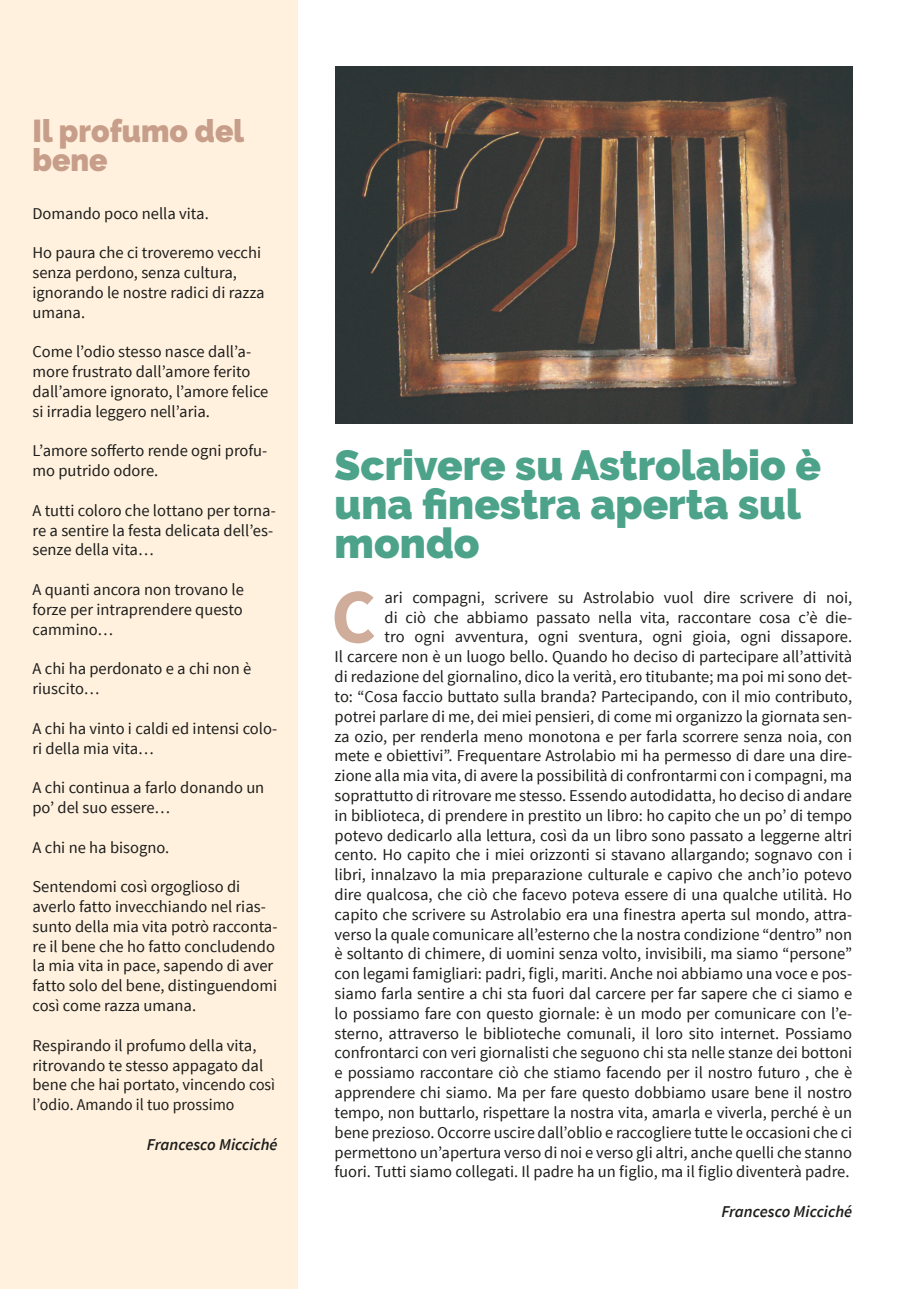
<style>
.page{position:relative;width:919px;height:1289px;background:#fff}
.page>*{position:absolute;margin:0;border:0;box-sizing:border-box;transform-origin:0 0}
.t1{font:700 77.25px "Source Sans Pro";color:#d0ac9a}
.t2{font:900 42px/39px "Raleway";color:#4da389}
.t3{font:900 31.5px/28.5px "Raleway";color:#c79e8a;scale:.96 1}
.t4{font:16.5px/19.8px "Source Sans Pro";color:#1d1d1b}
.t5{font:italic 600 16.5px "Source Sans Pro";color:#1d1d1b}
</style>
<div class="page">
<div style="left:0;top:0;width:297px;height:1288px;background:#fff1de"></div>
<img style="left:336px;top:67px;width:516px;height:356px">
<h3 class="t3" style="left:32px;top:117px;width:222px">Il profumo del bene</h3>
<p class="t4" style="left:32px;top:204px;width:178px">Domando poco nella vita.</p>
<p class="t4" style="left:32px;top:243px;width:234px">Ho paura che ci troveremo vecchi senza perdono, senza cultura, ignorando le nostre radici di razza umana.</p>
<p class="t4" style="left:32px;top:342px;width:237px">Come l’odio stesso nasce dall’a&shy;more frustrato dall’amore ferito dall’amore ignorato, l’amore felice si irradia leggero nell’aria.</p>
<p class="t4" style="left:32px;top:441px;width:236px">L’amore sofferto rende ogni profu&shy;mo putrido odore.</p>
<p class="t4" style="left:32px;top:501px;width:245px">A tutti coloro che lottano per torna&shy;re a sentire la festa delicata dell’es&shy;senze della vita…</p>
<p class="t4" style="left:32px;top:580px;width:213px;text-align:justify">A quanti ancora non trovano le forze per intraprendere questo cammino…</p>
<p class="t4" style="left:32px;top:659px;width:220px">A chi ha perdonato e a chi non è riuscito…</p>
<p class="t4" style="left:32px;top:718px;width:246px">A chi ha vinto i caldi ed intensi colo&shy;ri della mia vita…</p>
<p class="t4" style="left:32px;top:778px;width:233px">A chi continua a farlo donando un po’ del suo essere…</p>
<p class="t4" style="left:32px;top:837px;width:138px">A chi ne ha bisogno.</p>
<p class="t4" style="left:32px;top:877px;width:246px">Sentendomi così orgoglioso di averlo fatto invecchiando nel rias&shy;sunto della mia vita potrò racconta&shy;re il bene che ho fatto concludendo la mia vita in pace, sapendo di aver fatto solo del bene, distinguendomi così come razza umana.</p>
<p class="t4" style="left:32px;top:1035px;width:244px">Respirando il profumo della vita, ritrovando te stesso appagato dal bene che hai portato, vincendo così l’odio. Amando il tuo prossimo</p>
<p class="t5" style="left:147px;top:1133px;width:132px">Francesco Micciché</p>
<h2 class="t2" style="left:334px;top:445px;width:488px">Scrivere su Astrolabio è una finestra aperta sul mondo</h2>
<h1 class="t1" style="left:331px;top:567px;width:46px">C</h1>
<p class="t4" style="left:334px;top:587px;width:519px;text-align:right">ari compagni, scrivere su Astrolabio vuol dire scrivere di noi,<br>di ciò che abbiamo passato nella vita, raccontare cosa c’è die-<br>tro ogni avventura, ogni sventura, ogni gioia, ogni dissapore.<br>Il carcere non è un luogo bello. Quando ho deciso di partecipare all’attività di redazione del giornalino, dico la verità, ero titubante; ma poi mi sono det&shy;to: “Cosa faccio buttato sulla branda? Partecipando, con il mio contributo, potrei parlare di me, dei miei pensieri, di come mi organizzo la giornata sen&shy;za ozio, per renderla meno monotona e per farla scorrere senza noia, con mete e obiettivi”. Frequentare Astrolabio mi ha permesso di dare una dire&shy;zione alla mia vita, di avere la possibilità di confrontarmi con i compagni, ma soprattutto di ritrovare me stesso. Essendo autodidatta, ho deciso di andare in biblioteca, di prendere in prestito un libro: ho capito che un po’ di tempo potevo dedicarlo alla lettura, così da un libro sono passato a leggerne altri cento. Ho capito che i miei orizzonti si stavano allargando; sognavo con i libri, innalzavo la mia preparazione culturale e capivo che anch’io potevo dire qualcosa, che ciò che facevo poteva essere di una qualche utilità. Ho capito che scrivere su Astrolabio era una finestra aperta sul mondo, attra&shy;verso la quale comunicare all’esterno che la nostra condizione “dentro” non è soltanto di chimere, di uomini senza volto, invisibili, ma siamo “persone” con legami famigliari: padri, figli, mariti. Anche noi abbiamo una voce e pos&shy;siamo farla sentire a chi sta fuori dal carcere per far sapere che ci siamo e lo possiamo fare con questo giornale: è un modo per comunicare con l’e&shy;sterno, attraverso le biblioteche comunali, il loro sito internet. Possiamo confrontarci con veri giornalisti che seguono chi sta nelle stanze dei bottoni e possiamo raccontare ciò che stiamo facendo per il nostro futuro , che è apprendere chi siamo. Ma per fare questo dobbiamo usare bene il nostro tempo, non buttarlo, rispettare la nostra vita, amarla e viverla, perché è un bene prezioso. Occorre uscire dall’oblio e raccogliere tutte le occasioni che ci permettono un’apertura verso di noi e verso gli altri, anche quelli che stanno fuori. Tutti siamo collegati. Il padre ha un figlio, ma il figlio diventerà padre.</p>
<p class="t5" style="left:721px;top:1201px;width:132px">Francesco Micciché</p>
</div>
